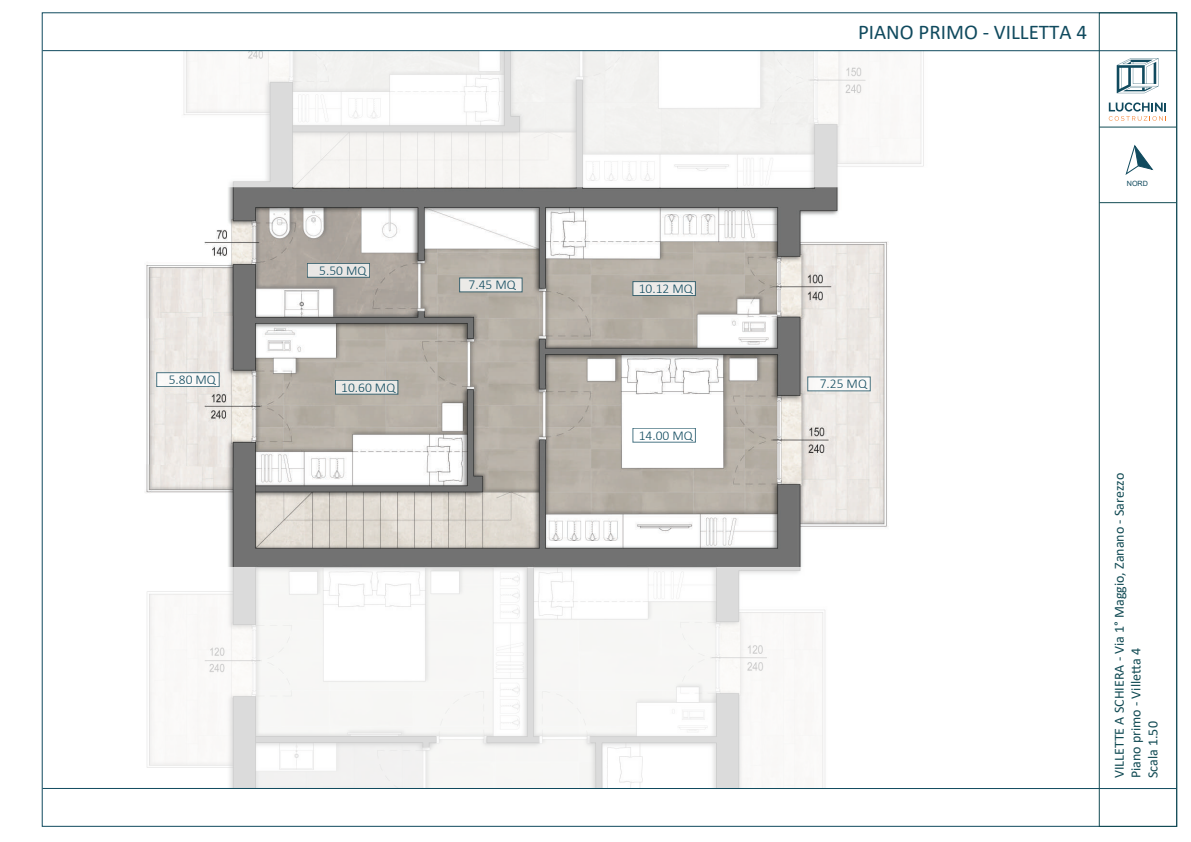
<style>
.page{position:relative;width:1191px;height:842px;background:#fff}
.page>*{position:absolute;margin:0;border:0;box-sizing:border-box;transform-origin:0 0}
.t1{font:21px "Calibri";color:#104a5e}
.t2{font:14px/16.8px "Calibri";color:#124b54}
.t3{font:300 13.5px "Calibri";color:#104a5e}
.t4{font:7.2px "Arial";color:#104a5e}
</style>
<div class="page">
<img style="left:146px;top:187px;width:742px;height:380px">
<svg style="left:44px;top:51px;width:1054px;height:136px"></svg>
<svg style="left:147px;top:567px;width:679px;height:221px;fill:#f7f7f6"></svg>
<div style="left:307px;top:263px;width:63px;height:14px;background:#eae8e6"></div>
<div style="left:335px;top:380px;width:63px;height:14px;background:#ebeae7"></div>
<div style="left:459px;top:278px;width:63px;height:14px;background:#eceae8"></div>
<div style="left:633px;top:282px;width:62px;height:14px;background:#edebe9"></div>
<div style="left:633px;top:281px;width:62px;height:15px;border:1px solid #104a5e"></div>
<div style="left:633px;top:428px;width:62px;height:14px;background:#fff"></div>
<div style="left:807px;top:377px;width:63px;height:14px;background:#faf9f8"></div>
<hr style="left:43px;top:50px;width:1133px;height:1px;background:#104a5e">
<hr style="left:43px;top:788px;width:1133px;height:1px;background:#104a5e">
<div style="left:1098px;top:12px;width:79px;height:815px;border:1px solid #124b54"></div>
<hr style="left:1099px;top:127px;width:77px;height:1px;background:#124b54">
<svg style="left:1108px;top:103px;width:58px;height:18px"></svg>
<svg style="left:1116px;top:58px;width:42px;height:35px"></svg>
<svg style="left:1125px;top:145px;width:28px;height:30px"></svg>
<hr style="left:1099px;top:202px;width:77px;height:1px;background:#124b54">
<div style="left:157px;top:373px;width:62px;height:14px;background:#faf9f8"></div>
<img style="left:146px;top:255px;width:98px;height:64px">
<img style="left:145px;top:464px;width:99px;height:48px">
<p class="t3" style="left:169px;top:371px;width:49px">5.80 MQ</p>
<p class="t3" style="left:319px;top:262px;width:49px">5.50 MQ</p>
<p class="t3" style="left:341px;top:379px;width:56px">10.60 MQ</p>
<p class="t3" style="left:468px;top:276px;width:49px">7.45 MQ</p>
<p class="t3" style="left:639px;top:280px;width:56px">10.12 MQ</p>
<p class="t3" style="left:639px;top:427px;width:56px">14.00 MQ</p>
<h1 class="t1" style="left:858px;top:17px;width:230px">PIANO PRIMO - VILLETTA 4</h1>
<p class="t4" style="left:1126px;top:179px;width:23px">NORD</p>
<p class="t3" style="left:819px;top:375px;width:49px">7.25 MQ</p>
<p class="t2" style="left:1110px;top:778px;width:307px;rotate:-90deg">VILLETTE A SCHIERA - Via 1° Maggio, Zanano - Sarezzo<br>Piano primo - Ville a 4<br>Scala 1.50</p>
</div>
